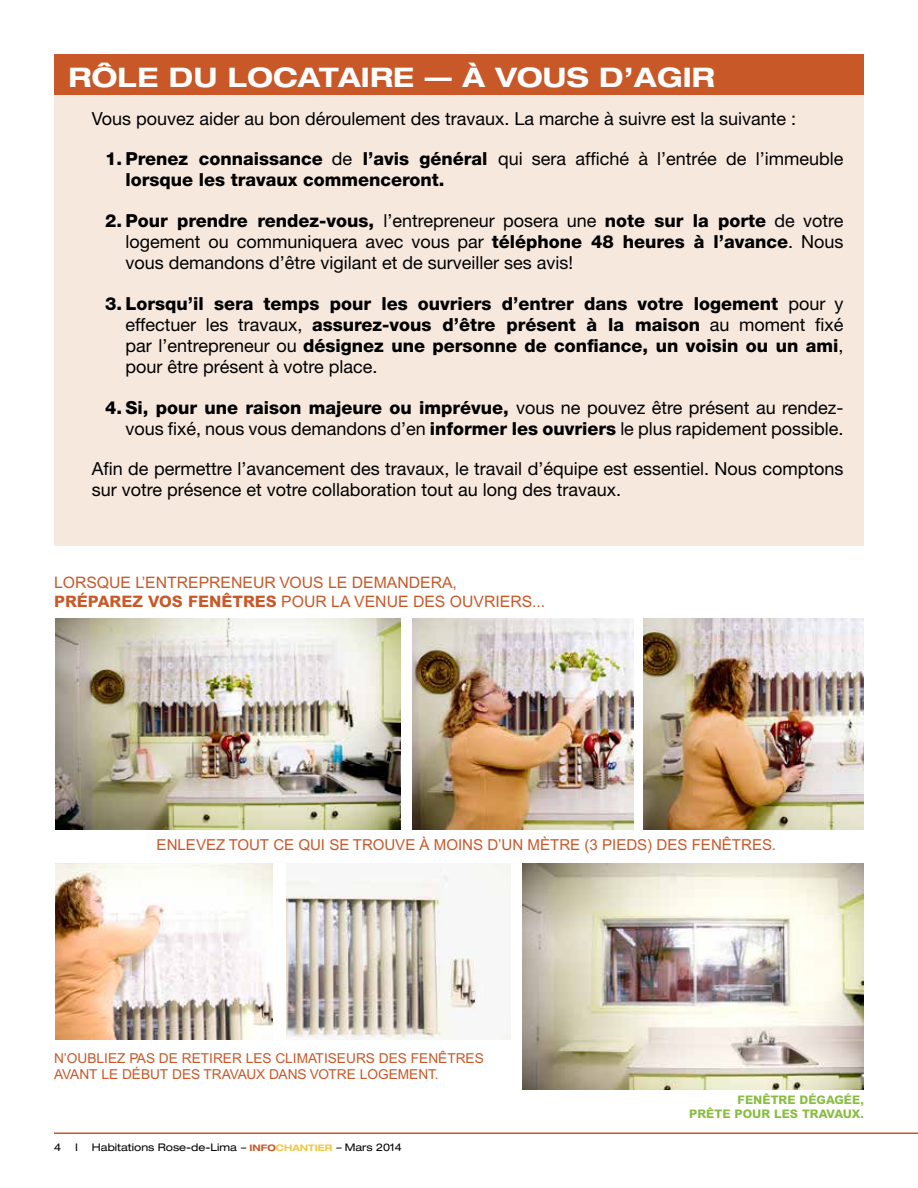
<style>
.page{position:relative;width:918px;height:1188px;background:#fff}
.page>*{position:absolute;margin:0;border:0;box-sizing:border-box;transform-origin:0 0}
.t1{font:700 expanded 27px "Helvetica Neue";letter-spacing:.01em;color:#fff}
.t2{font:18px/21px "Helvetica Neue";color:#000;text-align:justify}
.t3{font:800 18px/21px "Helvetica Neue";color:#000}
.t4{font:15.75px/18.9px "Arial";color:#c95828}
.t5{font:15px "Arial";color:#c95828}
.t6{font:13.65px/16.5px "Arial";color:#c95828}
.t7{font:800 11.85px/14.1px "Arial";color:#89bc40;text-align:right}
.t8{font:expanded 10.5px "Helvetica Neue";color:#000}
.s1{font-weight:400}
.s2{font-weight:800}
.s3{font-style:italic}
.s4{font-weight:700;font-size:9px;color:#c95828}
.s5{font-weight:700;font-size:9px;color:#f0c741}
</style>
<div class="page">
<hr style="left:54px;top:1132px;width:864px;height:2px;background:#c95828">
<img style="left:413px;top:619px;width:220px;height:210px">
<img style="left:644px;top:619px;width:220px;height:210px">
<img style="left:56px;top:619px;width:344px;height:210px">
<img style="left:522px;top:863px;width:342px;height:226px">
<img style="left:56px;top:863px;width:217px;height:176px">
<img style="left:286px;top:863px;width:224px;height:176px">
<div style="left:54px;top:89px;width:810px;height:456px;background:#f7e8dd"></div>
<div style="left:54px;top:54px;width:810px;height:41px;background:#c95828"></div>
<h1 class="t1" style="left:69px;top:61px;width:452px">RÔLE DU LOCATAIRE — À VOUS</h1>
<h1 class="t1" style="left:599px;top:61px;width:117px">D’AGIR</h1>
<p class="t2" style="left:92px;top:107px;width:706px">Vous pouvez aider au bon déroulement des travaux. La marche à suivre est la suivante :</p>
<p class="t3" style="left:126px;top:148px;width:719px;text-indent:-20px">1. Prenez connaissance <span class="s1">de</span> l’avis général <span class="s1">qui sera affiché à l’entrée de l’immeuble </span>lorsque les travaux commenceront.</p>
<p class="t2" style="left:126px;top:210px;width:719px;text-indent:-20px"><span class="s2">2. Pour prendre rendez-vous,</span> l’entrepreneur posera une <span class="s2">note sur la porte</span> de votre logement ou communiquera avec vous par <span class="s2">téléphone 48 heures à l’avance</span>. Nous vous demandons d’être vigilant et de surveiller ses avis!</p>
<p class="t3" style="left:126px;top:293px;width:719px;text-align:justify;text-indent:-20px">3. Lorsqu’il sera temps pour les ouvriers d’entrer dans votre logement <span class="s1">pour y effectuer les travaux,</span> assurez-vous d’être présent à la maison <span class="s1">au moment fixé par l’entrepreneur ou</span> désignez une personne de confiance, un voisin ou un ami<span class="s1">, pour être présent à votre place.</span></p>
<p class="t2" style="left:105px;top:396px;width:740px;text-align:right"><span class="s2">4. Si, pour une raison majeure ou imprévue,</span> vous ne pouvez être présent au rendez&shy;vous fixé, nous vous demandons d’en <span class="s2">informer les ouvriers</span> le plus rapidement possible.</p>
<p class="t2" style="left:92px;top:458px;width:753px">Afin de permettre l’avancement des travaux, le travail d’équipe est essentiel. Nous comptons sur votre présence et votre collaboration tout au long des travaux.</p>
<p class="t4" style="left:54px;top:573px;width:493px">LORSQUE L’ENTREPRENEUR VOUS LE DEMANDERA,<br><span class="s2">PRÉPAREZ VOS FENÊTRES</span> POUR LA VENUE DES OUVRIERS...</p>
<p class="t5" style="left:157px;top:836px;width:621px">ENLEVEZ TOUT CE QUI SE TROUVE À MOINS D’UN MÈTRE (3 PIEDS) DES FENÊTRES.</p>
<p class="t6" style="left:54px;top:1050px;width:431px">N’OUBLIEZ PAS DE RETIRER LES CLIMATISEURS DES FENÊTRES<br>AVANT LE DÉBUT DES TRAVAUX DANS VOTRE LOGEMENT.</p>
<p class="t8" style="left:54px;top:1141px;width:9px">4</p>
<p class="t8" style="left:75px;top:1141px;width:4px">I</p>
<p class="t8" style="left:92px;top:1141px;width:208px">Habitations Rose-de-Lima <span class="s3">–</span> <span class="s4">IN FO</span><span class="s5">CHANTI</span></p>
<p class="t8" style="left:318px;top:1141px;width:86px"><span class="s5">ER</span> <span class="s3">–</span> Mars 2014</p>
<p class="t7" style="left:689px;top:1093px;width:176px">FENÊTRE DÉGAGÉE,<br>PRÊTE POUR LES TRAVAUX.</p>
</div>
